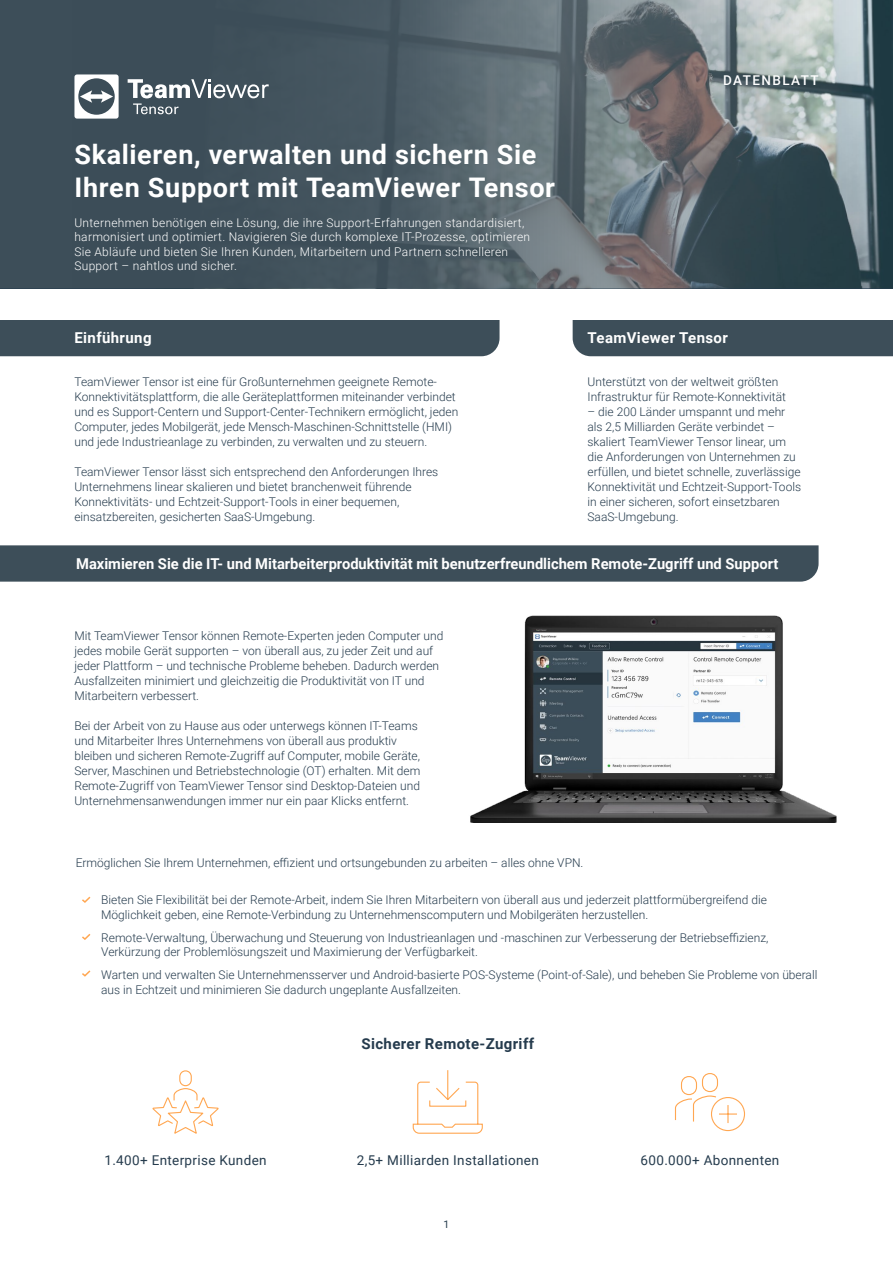
<style>
.page{position:relative;width:893px;height:1263px;background:#fff}
.page>*{position:absolute;margin:0;border:0;box-sizing:border-box;transform-origin:0 0}
.t1{font:700 27px/33px "Roboto";letter-spacing:.025em;color:#fff}
.t2{font:700 15px "Roboto";color:#fff}
.t3{font:700 15px "Roboto";letter-spacing:.025em;color:#fff}
.t4{font:700 15px "Roboto";letter-spacing:.025em;color:#253b4d}
.t5{font:13.5px "Roboto";letter-spacing:.025em;color:#253b4d}
.t6{font:500 13.5px "Roboto";letter-spacing:.105em;color:#fff}
.t7{font:300 12px/15px "Roboto";color:#253b4d}
.t8{font:300 12px/14.4px "Roboto";letter-spacing:.025em;color:#fff}
.t9{font:10.5px "Roboto";color:#253b4d}
</style>
<div class="page">
<div style="left:0;top:545px;width:819px;height:37px;background:#3d4e59"></div>
<svg style="left:0;top:0;width:893px;height:288px;background:#54636a"></svg>
<div style="left:573px;top:320px;width:320px;height:36px;background:#3d4e59"></div>
<div style="left:0;top:320px;width:500px;height:36px;background:#3d4e59"></div>
<svg style="left:74px;top:74px;width:45px;height:45px"></svg>
<svg style="left:128px;top:79px;width:141px;height:35px"></svg>
<svg style="left:82px;top:896px;width:9px;height:7px"></svg>
<svg style="left:82px;top:933px;width:9px;height:7px"></svg>
<svg style="left:82px;top:970px;width:9px;height:7px"></svg>
<svg style="left:152px;top:1070px;width:67px;height:64px"></svg>
<svg style="left:674px;top:1073px;width:71px;height:59px"></svg>
<svg style="left:412px;top:1070px;width:71px;height:64px"></svg>
<img style="left:470px;top:615px;width:367px;height:208px">
<h1 class="t1" style="left:74px;top:137px;width:482px">Skalieren, verwalten und sichern Sie<br>Ihren Support mit TeamViewer Tensor</h1>
<p class="t8" style="left:74px;top:215px;width:457px">Unternehmen benötigen eine Lösung, die ihre Support-Erfahrungen standardisiert, harmonisiert und optimiert. Navigieren Sie durch komplexe IT-Prozesse, optimieren Sie Abläufe und bieten Sie Ihren Kunden, Mitarbeitern und Partnern schnelleren Support – nahtlos und sicher.</p>
<p class="t6" style="left:723px;top:70px;width:97px">DATENBLATT</p>
<p class="t3" style="left:74px;top:327px;width:79px">Einführung</p>
<p class="t3" style="left:587px;top:328px;width:142px">TeamViewer Tensor</p>
<p class="t7" style="left:587px;top:373px;width:200px">Unterstützt von der weltweit größten<br>Infrastruktur für Remote-Konnektivität</p>
<p class="t7" style="left:587px;top:403px;width:215px">– die 200 Länder umspannt und mehr als 2,5 Milliarden Geräte verbindet – skaliert TeamViewer Tensor linear, um die Anforderungen von Unternehmen zu erfüllen, und bietet schnelle, zuverlässige Konnektivität und Echtzeit-Support-Tools in einer sicheren, sofort einsetzbaren SaaS-Umgebung.</p>
<p class="t7" style="left:74px;top:373px;width:385px">TeamViewer Tensor ist eine für Großunternehmen geeignete Remote-Konnektivitätsplattform, die alle Geräteplattformen miteinander verbindet und es Support-Centern und Support-Center-Technikern ermöglicht, jeden Computer, jedes Mobilgerät, jede Mensch-Maschinen-Schnittstelle (HMI) und jede Industrieanlage zu verbinden, zu verwalten und zu steuern.</p>
<p class="t7" style="left:74px;top:463px;width:365px">TeamViewer Tensor lässt sich entsprechend den Anforderungen Ihres Unternehmens linear skalieren und bietet branchenweit führende Konnektivitäts- und Echtzeit-Support-Tools in einer bequemen, einsatzbereiten, gesicherten SaaS-Umgebung.</p>
<p class="t2" style="left:76px;top:553px;width:704px">Maximieren Sie die IT- und Mitarbeiterproduktivität mit benutzerfreundlichem Remote-Zugriff und Support</p>
<p class="t7" style="left:74px;top:628px;width:370px">Mit TeamViewer Tensor können Remote-Experten jeden Computer und jedes mobile Gerät supporten – von überall aus, zu jeder Zeit und auf jeder Plattform – und technische Probleme beheben. Dadurch werden Ausfallzeiten minimiert und gleichzeitig die Produktivität von IT und Mitarbeitern verbessert.</p>
<p class="t7" style="left:74px;top:718px;width:347px">Bei der Arbeit von zu Hause aus oder unterwegs können IT-Teams und Mitarbeiter Ihres Unternehmens von überall aus produktiv bleiben und sicheren Remote-Zugriff auf Computer, mobile Geräte, Server, Maschinen und Betriebstechnologie (OT) erhalten. Mit dem Remote-Zugriff von TeamViewer Tensor sind Desktop-Dateien und Unternehmensanwendungen immer nur ein paar Klicks entfernt.</p>
<p class="t7" style="left:76px;top:855px;width:509px">Ermöglichen Sie Ihrem Unternehmen, effizient und ortsungebunden zu arbeiten – alles ohne VPN.</p>
<p class="t7" style="left:101px;top:892px;width:667px;line-height:14.4px">Bieten Sie Flexibilität bei der Remote-Arbeit, indem Sie Ihren Mitarbeitern von überall aus und jederzeit plattformübergreifend die<br>Möglichkeit geben, eine Remote-Verbindung zu Unternehmenscomputern und Mobilgeräten herzustellen.</p>
<p class="t7" style="left:101px;top:930px;width:669px;line-height:14.4px">Remote-Verwaltung, Überwachung und Steuerung von Industrieanlagen und -maschinen zur Verbesserung der Betriebseffizienz,<br>Verkürzung der Problemlösungszeit und Maximierung der Verfügbarkeit.</p>
<p class="t7" style="left:101px;top:967px;width:718px;line-height:14.4px">Warten und verwalten Sie Unternehmensserver und Android-basierte POS-Systeme (Point-of-Sale), und beheben Sie Probleme von überall aus in Echtzeit und minimieren Sie dadurch ungeplante Ausfallzeiten.</p>
<p class="t4" style="left:361px;top:1033px;width:174px">Sicherer Remote-Zugriff</p>
<p class="t5" style="left:104px;top:1151px;width:164px">1.400+ Enterprise Kunden</p>
<p class="t5" style="left:357px;top:1151px;width:184px">2,5+ Milliarden Installationen</p>
<p class="t5" style="left:641px;top:1151px;width:140px">600.000+ Abonnenten</p>
<p class="t9" style="left:444px;top:1217px;width:7px">1</p>
</div>
